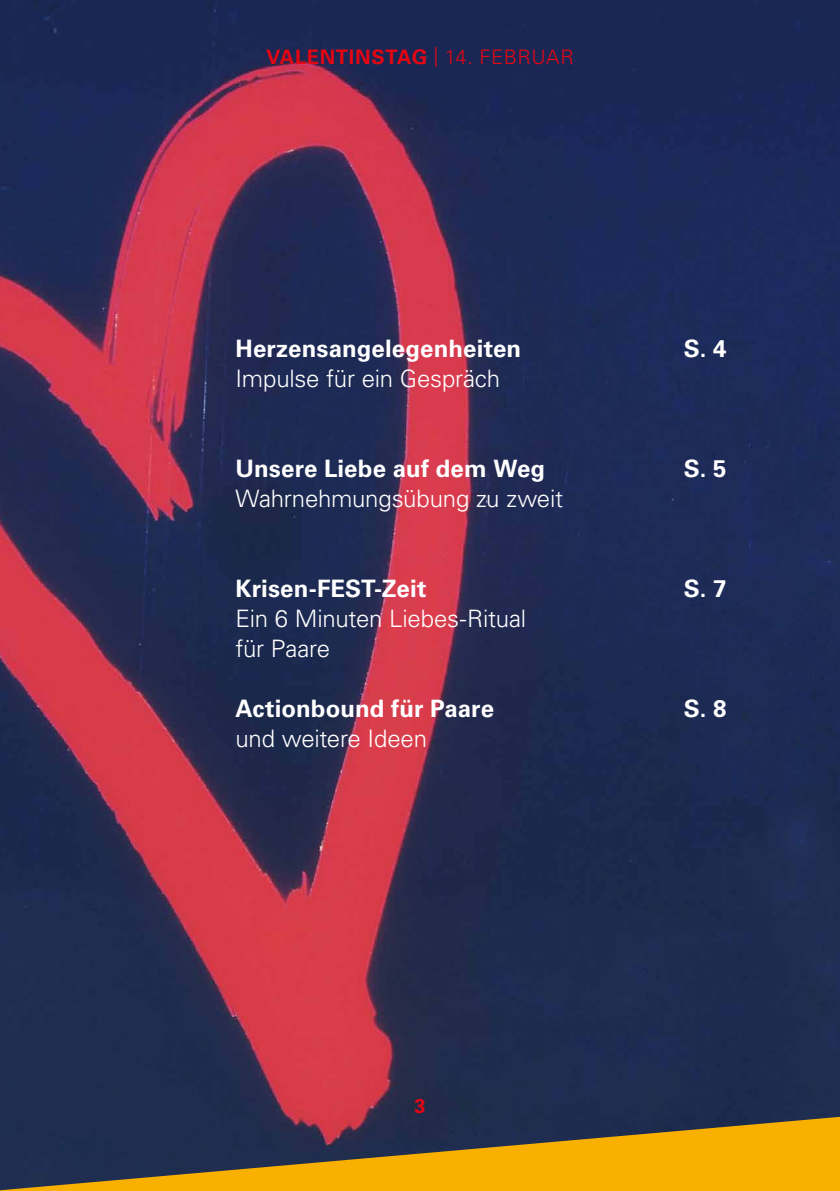
<style>
.page{position:relative;width:840px;height:1191px;background:#fff}
.page>*{position:absolute;margin:0;border:0;box-sizing:border-box;transform-origin:0 0}
.t1{font:300 24px/30px "Univers LT Std";letter-spacing:-.01em;color:#fff}
.t2{font:700 24px "Univers LT Std";letter-spacing:.005em;color:#fff}
.t3{font:700 20px "Univers LT Std";letter-spacing:.03em;color:#e30613}
.s1{font-weight:300}
</style>
<div class="page">
<img style="left:0;top:0;width:839px;height:1116px">
<svg style="left:0;top:1116px;width:839px;height:75px;background:#8e6e27"></svg>
<p class="t3" style="left:266px;top:45px;width:309px">VALENTINSTAG <span class="s1">| 14. FEBRUAR</span></p>
<p class="t2" style="left:235px;top:334px;width:287px">Herzensangelegenheiten</p>
<p class="t2" style="left:683px;top:334px;width:44px">S. 4</p>
<p class="t1" style="left:235px;top:363px;width:266px">Impulse für ein Gespräch</p>
<p class="t2" style="left:235px;top:454px;width:311px">Unsere Liebe auf dem Weg</p>
<p class="t2" style="left:683px;top:454px;width:44px">S. 5</p>
<p class="t1" style="left:235px;top:483px;width:329px">Wahrnehmungsübung zu zweit</p>
<p class="t2" style="left:235px;top:574px;width:192px">Krisen-FEST-Zeit</p>
<p class="t2" style="left:683px;top:574px;width:44px">S. 7</p>
<p class="t1" style="left:235px;top:603px;width:292px">Ein 6 Minuten Liebes-Ritual für Paare</p>
<p class="t2" style="left:235px;top:694px;width:260px">Actionbound für Paare</p>
<p class="t2" style="left:683px;top:694px;width:44px">S. 8</p>
<p class="t1" style="left:235px;top:723px;width:193px">und weitere Ideen</p>
<p class="t3" style="left:414px;top:1094px;width:13px">3</p>
</div>
